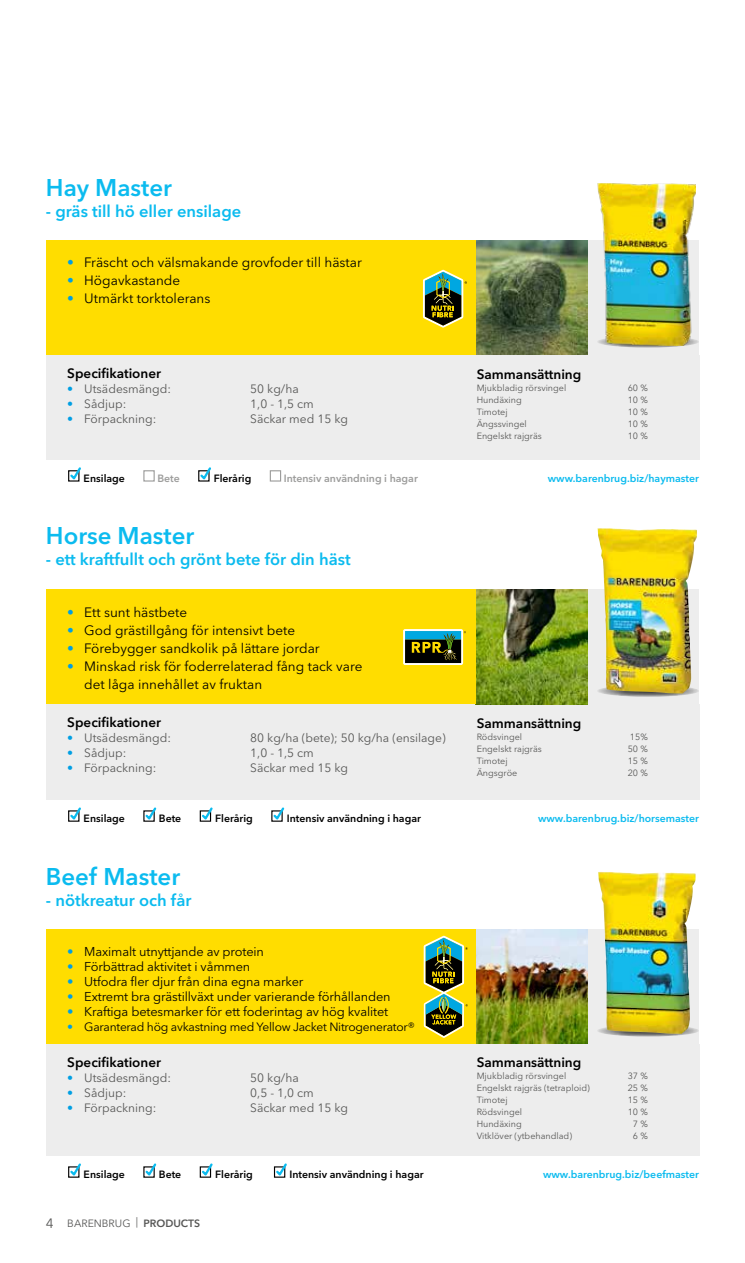
<style>
.page{position:relative;width:745px;height:1263px;background:#fff}
.page>*{position:absolute;margin:0;border:0;box-sizing:border-box;transform-origin:0 0}
.t1{font:600 24px "Avenir Next W1 G";color:#0bbbef}
.t2{font:600 16.5px "Avenir Next W1 G";color:#0bbbef}
.t3{font:13.5px/18px "Avenir Next W1 G";color:#000}
.t4{font:600 13.5px "Avenir Next W1 G";color:#000}
.t5{font:12.75px "Avenir Next W1 G";letter-spacing:-.01em;color:#000}
.t6{font:12px "Avenir Next W1 G";color:#575756}
.t7{font:12px "Avenir Next W1 G";letter-spacing:-.02em;color:#000}
.t8{font:600 10.5px "Avenir Next W1 G";color:#000}
.t9{font:600 10.5px "Avenir Next W1 G";color:#0bbbef}
.t10{font:600 10.5px "Avenir Next W1 G";color:#9d9d9c}
.t11{font:10.5px "Avenir Next W1 G";color:#575756}
.t12{font:9px "Avenir Next W1 G";color:#575756}
.s1{color:#009fe3}
.s2{font-size:13.5px}
.s3{font-weight:600}
</style>
<div class="page">
<div style="left:475px;top:589px;width:223px;height:115px;background:#ededed"></div>
<div style="left:475px;top:240px;width:223px;height:115px;background:#ededed"></div>
<div style="left:475px;top:929px;width:223px;height:115px;background:#ededed"></div>
<div style="left:46px;top:704px;width:652px;height:96px;background:#ededed"></div>
<div style="left:46px;top:355px;width:652px;height:105px;background:#ededed"></div>
<div style="left:46px;top:1044px;width:652px;height:112px;background:#ededed"></div>
<svg style="left:68px;top:807px;width:13px;height:15px"></svg>
<svg style="left:143px;top:807px;width:14px;height:15px"></svg>
<svg style="left:200px;top:807px;width:13px;height:15px"></svg>
<svg style="left:271px;top:807px;width:14px;height:15px"></svg>
<svg style="left:68px;top:467px;width:13px;height:15px"></svg>
<div style="left:143px;top:470px;width:12px;height:12px;border:1px solid #9d9d9c"></div>
<svg style="left:198px;top:467px;width:13px;height:15px"></svg>
<div style="left:269px;top:470px;width:12px;height:12px;border:1px solid #9d9d9c"></div>
<svg style="left:68px;top:1163px;width:13px;height:15px"></svg>
<svg style="left:143px;top:1163px;width:14px;height:15px"></svg>
<svg style="left:200px;top:1163px;width:13px;height:15px"></svg>
<svg style="left:274px;top:1163px;width:13px;height:15px"></svg>
<svg style="left:596px;top:685px;width:102px;height:12px"></svg>
<svg style="left:596px;top:1025px;width:102px;height:11px"></svg>
<img style="left:475px;top:589px;width:112px;height:115px">
<img style="left:475px;top:240px;width:112px;height:115px">
<img style="left:475px;top:929px;width:112px;height:115px">
<div style="left:46px;top:589px;width:429px;height:115px;background:#fd0"></div>
<div style="left:46px;top:240px;width:429px;height:115px;background:#fd0"></div>
<div style="left:46px;top:929px;width:429px;height:115px;background:#fd0"></div>
<img style="left:597px;top:528px;width:99px;height:165px">
<svg style="left:596px;top:336px;width:102px;height:12px"></svg>
<img style="left:597px;top:184px;width:98px;height:162px">
<img style="left:597px;top:872px;width:98px;height:162px">
<svg style="left:403px;top:629px;width:62px;height:36px;background:#506d56"></svg>
<svg style="left:423px;top:270px;width:43px;height:58px"></svg>
<svg style="left:423px;top:936px;width:44px;height:102px"></svg>
<h1 class="t1" style="left:46px;top:168px;width:127px">Hay Master</h1>
<h2 class="t2" style="left:46px;top:198px;width:197px">- gräs till hö eller ensilage</h2>
<h3 class="t3" style="left:67px;top:252px;width:296px"><span class="s1">•</span> Fräscht och välsmakande grovfoder till hästar</h3>
<h3 class="t3" style="left:67px;top:270px;width:114px"><span class="s1">•</span> Högavkastande</h3>
<h3 class="t3" style="left:67px;top:288px;width:145px"><span class="s1">•</span> Utmärkt torktolerans</h3>
<h3 class="t4" style="left:67px;top:362px;width:95px">Specifikationer</h3>
<h3 class="t6" style="left:67px;top:379px;width:105px"><span class="s1">•</span> Utsädesmängd:</h3>
<h3 class="t6" style="left:250px;top:379px;width:50px">50 kg/ha</h3>
<h3 class="t6" style="left:67px;top:394px;width:61px"><span class="s1">•</span> Sådjup:</h3>
<h3 class="t6" style="left:250px;top:394px;width:65px">1,0 - 1,5 cm</h3>
<h3 class="t6" style="left:67px;top:409px;width:91px"><span class="s1">•</span> Förpackning:</h3>
<h3 class="t6" style="left:250px;top:409px;width:99px">Säckar med 15 kg</h3>
<p class="t8" style="left:84px;top:469px;width:43px">Ensilage</p>
<p class="t10" style="left:157px;top:469px;width:24px">Bete</p>
<p class="t8" style="left:213px;top:469px;width:39px">Flerårig</p>
<p class="t10" style="left:283px;top:469px;width:135px">Intensiv användning i hagar</p>
<h1 class="t1" style="left:46px;top:516px;width:150px">Horse Master</h1>
<h2 class="t2" style="left:46px;top:546px;width:306px">- ett kraftfullt och grönt bete för din häst</h2>
<h3 class="t3" style="left:67px;top:602px;width:121px"><span class="s1">•</span> Ett sunt hästbete</h3>
<h3 class="t3" style="left:67px;top:620px;width:229px"><span class="s1">•</span> God grästillgång för intensivt bete</h3>
<h3 class="t3" style="left:67px;top:637px;width:254px"><span class="s1">•</span> Förebygger sandkolik på lättare jordar</h3>
<h3 class="t3" style="left:84px;top:655px;width:279px;text-indent:-17px"><span class="s1">•</span> Minskad risk för foderrelaterad fång tack vare det låga innehållet av fruktan</h3>
<h3 class="t4" style="left:67px;top:712px;width:95px">Specifikationer</h3>
<h3 class="t6" style="left:67px;top:728px;width:105px"><span class="s1">•</span> Utsädesmängd:</h3>
<h3 class="t6" style="left:250px;top:728px;width:197px">80 kg/ha (bete); 50 kg/ha (ensilage)</h3>
<h3 class="t6" style="left:67px;top:743px;width:61px"><span class="s1">•</span> Sådjup:</h3>
<h3 class="t6" style="left:250px;top:743px;width:65px">1,0 - 1,5 cm</h3>
<h3 class="t6" style="left:67px;top:758px;width:91px"><span class="s1">•</span> Förpackning:</h3>
<h3 class="t6" style="left:250px;top:758px;width:99px">Säckar med 15 kg</h3>
<p class="t8" style="left:84px;top:810px;width:43px">Ensilage</p>
<p class="t8" style="left:159px;top:810px;width:24px">Bete</p>
<p class="t8" style="left:215px;top:810px;width:39px">Flerårig</p>
<p class="t8" style="left:287px;top:810px;width:135px">Intensiv användning i hagar</p>
<h1 class="t1" style="left:46px;top:857px;width:136px">Beef Master</h1>
<h2 class="t2" style="left:46px;top:887px;width:147px">- nötkreatur och får</h2>
<h3 class="t5" style="left:67px;top:941px;width:198px"><span class="s1">•</span> Maximalt utnyttjande av protein</h3>
<h3 class="t5" style="left:67px;top:956px;width:184px"><span class="s1">•</span> Förbättrad aktivitet i våmmen</h3>
<h3 class="t5" style="left:67px;top:971px;width:237px"><span class="s1">•</span> Utfodra fler djur från dina egna marker</h3>
<h3 class="t5" style="left:67px;top:986px;width:324px"><span class="s1">•</span> Extremt bra grästillväxt under varierande förhållanden</h3>
<h3 class="t5" style="left:67px;top:1001px;width:322px"><span class="s1">•</span> Kraftiga betesmarker för ett foderintag av hög kvalitet</h3>
<h3 class="t7" style="left:67px;top:1017px;width:349px"><span class="s1">•</span> Garanterad hög avkastning med Yellow Jacket Nitrogenerator®</h3>
<h3 class="t4" style="left:67px;top:1051px;width:95px">Specifikationer</h3>
<h3 class="t6" style="left:67px;top:1068px;width:105px"><span class="s1">•</span> Utsädesmängd:</h3>
<h3 class="t6" style="left:250px;top:1068px;width:50px">50 kg/ha</h3>
<h3 class="t6" style="left:67px;top:1083px;width:61px"><span class="s1">•</span> Sådjup:</h3>
<h3 class="t6" style="left:250px;top:1083px;width:65px">0,5 - 1,0 cm</h3>
<h3 class="t6" style="left:67px;top:1098px;width:91px"><span class="s1">•</span> Förpackning:</h3>
<h3 class="t6" style="left:250px;top:1098px;width:99px">Säckar med 15 kg</h3>
<p class="t8" style="left:84px;top:1166px;width:43px">Ensilage</p>
<p class="t8" style="left:159px;top:1166px;width:24px">Bete</p>
<p class="t8" style="left:215px;top:1166px;width:39px">Flerårig</p>
<p class="t8" style="left:289px;top:1166px;width:135px">Intensiv användning i hagar</p>
<p class="t11" style="left:46px;top:1215px;width:155px"><span class="s2">4</span> BARENBRUG | <span class="s3">PRODUCTS</span></p>
<h3 class="t4" style="left:476px;top:363px;width:106px">Sammansättning</h3>
<p class="t12" style="left:476px;top:380px;width:91px">Mjukbladig rörsvingel</p>
<p class="t12" style="left:627px;top:380px;width:22px">60 %</p>
<p class="t12" style="left:476px;top:392px;width:46px">Hundäxing</p>
<p class="t12" style="left:627px;top:392px;width:22px">10 %</p>
<p class="t12" style="left:476px;top:404px;width:32px">Timotej</p>
<p class="t12" style="left:627px;top:404px;width:22px">10 %</p>
<p class="t12" style="left:476px;top:416px;width:52px">Ängssvingel</p>
<p class="t12" style="left:627px;top:416px;width:22px">10 %</p>
<p class="t12" style="left:476px;top:428px;width:67px">Engelskt rajgräs</p>
<p class="t12" style="left:627px;top:428px;width:22px">10 %</p>
<p class="t9" style="left:547px;top:469px;width:152px">www.barenbrug.biz/haymaster</p>
<h3 class="t4" style="left:476px;top:712px;width:106px">Sammansättning</h3>
<p class="t12" style="left:476px;top:729px;width:47px">Rödsvingel</p>
<p class="t12" style="left:629px;top:729px;width:19px">15%</p>
<p class="t12" style="left:476px;top:741px;width:67px">Engelskt rajgräs</p>
<p class="t12" style="left:627px;top:741px;width:22px">50 %</p>
<p class="t12" style="left:476px;top:753px;width:32px">Timotej</p>
<p class="t12" style="left:627px;top:753px;width:22px">15 %</p>
<p class="t12" style="left:476px;top:765px;width:42px">Ängsgröe</p>
<p class="t12" style="left:627px;top:765px;width:22px">20 %</p>
<p class="t9" style="left:537px;top:810px;width:162px">www.barenbrug.biz/horsemaster</p>
<h3 class="t4" style="left:476px;top:1051px;width:106px">Sammansättning</h3>
<p class="t12" style="left:476px;top:1068px;width:91px">Mjukbladig rörsvingel</p>
<p class="t12" style="left:627px;top:1068px;width:22px">37 %</p>
<p class="t12" style="left:476px;top:1080px;width:115px">Engelskt rajgräs (tetraploid)</p>
<p class="t12" style="left:627px;top:1080px;width:22px">25 %</p>
<p class="t12" style="left:476px;top:1092px;width:32px">Timotej</p>
<p class="t12" style="left:627px;top:1092px;width:22px">15 %</p>
<p class="t12" style="left:476px;top:1104px;width:47px">Rödsvingel</p>
<p class="t12" style="left:627px;top:1104px;width:22px">10 %</p>
<p class="t12" style="left:476px;top:1116px;width:46px">Hundäxing</p>
<p class="t12" style="left:632px;top:1116px;width:16px">7 %</p>
<p class="t12" style="left:476px;top:1128px;width:97px">Vitklöver (ytbehandlad)</p>
<p class="t12" style="left:632px;top:1128px;width:16px">6 %</p>
<p class="t9" style="left:542px;top:1166px;width:157px">www.barenbrug.biz/beefmaster</p>
</div>
